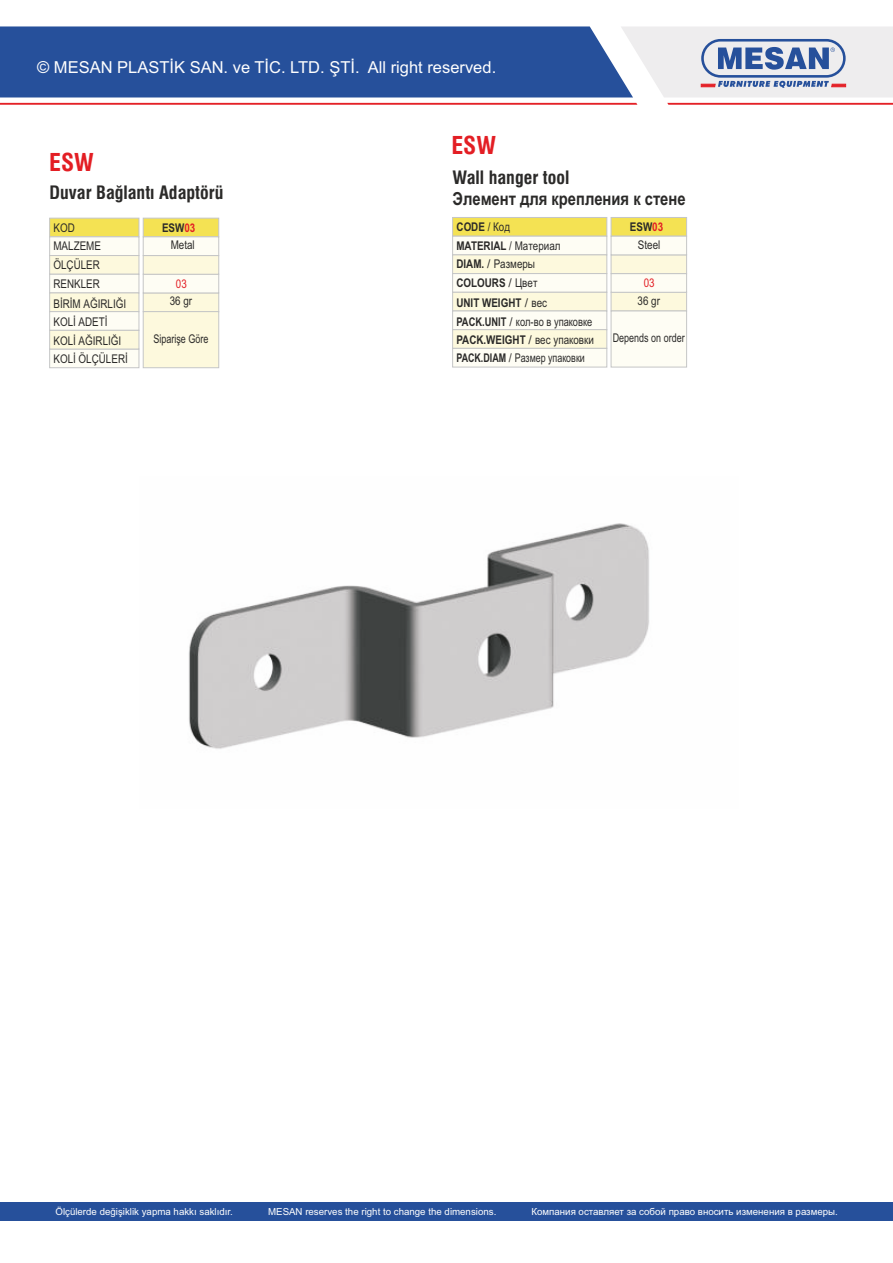
<style>
.page{position:relative;width:893px;height:1263px;background:#fff}
.page>*{position:absolute;margin:0;border:0;box-sizing:border-box;transform-origin:0 0}
.t1{font:700 condensed 24px "Swiss 721 BT";color:#e31e24}
.t2{font:700 condensed 18px "Swiss 721 BT";color:#2b2a29}
.t3{font:700 18px "Arial Narrow";color:#2b2a29}
.t4{font:16.5px "Arial";color:#fefefe}
.t5{font:12px/18.9px "Arial Narrow";color:#2b2a29}
.t6{font:700 12px/18.9px "Arial Narrow";color:#2b2a29}
.t7{font:12px "Arial Narrow";color:#2b2a29;scale:.92 1}
.t8{font:12px "Arial Narrow";color:#2b2a29;scale:.9 1}
.t9{font:12px "Arial Narrow";color:#e31e24}
.t10{font:9.75px "Arial";color:#fefefe}
.s1{color:#e31e24}
.s2{font-weight:700}
.s3{font-weight:400}
.s4{font-family:"Arial";font-weight:400}
.s5{font-family:"Arial"}
</style>
<div class="page">
<svg style="left:0;top:103px;width:637px;height:2px"></svg>
<svg style="left:667px;top:103px;width:226px;height:2px"></svg>
<svg style="left:0;top:26px;width:893px;height:71px;background:#5d7bb2"></svg>
<div style="left:0;top:1202px;width:893px;height:18px;background:#26509b"></div>
<svg style="left:49px;top:218px;width:170px;height:150px"></svg>
<img style="left:188px;top:523px;width:461px;height:226px">
<svg style="left:452px;top:217px;width:235px;height:150px"></svg>
<h3 class="t4" style="left:37px;top:61px;width:461px">© MESAN PLASTİK SAN. ve TİC. LTD. ŞTİ. All right reserved.</h3>
<h1 class="t1" style="left:49px;top:152px;width:46px">ESW</h1>
<h2 class="t2" style="left:50px;top:185px;width:175px">Duvar Bağlantı Adaptörü</h2>
<p class="t5" style="left:53px;top:219px;width:23px">KOD</p>
<p class="t5" style="left:53px;top:256px;width:74px">ÖLÇÜLER<br>RENKLER<br>BİRİM AĞIRLIĞI<br>KOLİ ADETİ<br>KOLİ AĞIRLIĞI</p>
<p class="t5" style="left:53px;top:350px;width:76px">KOLİ ÖLÇÜLERİ</p>
<p class="t5" style="left:53px;top:238px;width:49px">MALZEME</p>
<p class="t6" style="left:162px;top:219px;width:35px">ESW<span class="s1">03</span></p>
<p class="t5" style="left:171px;top:237px;width:26px">Metal</p>
<p class="t9" style="left:176px;top:279px;width:12px">03</p>
<p class="t5" style="left:170px;top:293px;width:24px">36 gr</p>
<p class="t7" style="left:153px;top:334px;width:61px">Siparişe Göre</p>
<h1 class="t1" style="left:451px;top:136px;width:46px">ESW</h1>
<h2 class="t2" style="left:453px;top:170px;width:118px">Wall hanger tool</h2>
<h2 class="t3" style="left:453px;top:192px;width:234px">Элемент для крепления к стене</h2>
<p class="t5" style="left:456px;top:237px;width:106px"><span class="s2">MATERIAL</span> / Материал</p>
<p class="t6" style="left:630px;top:219px;width:35px">ESW<span class="s1">03</span></p>
<p class="t6" style="left:457px;top:219px;width:55px">CODE <span class="s3">/ Код</span></p>
<p class="t6" style="left:456px;top:256px;width:139px">DIAM. <span class="s4">/</span> <span class="s3">Размеры<br></span>COLOURS <span class="s4">/</span> <span class="s3">Цвет<br></span>UNIT WEIGHT <span class="s4">/</span> <span class="s3">вес<br></span>PACK.UNIT <span class="s4">/</span> <span class="s3">кол-во в упаковке<br></span>PACK.WEIGHT <span class="s4">/</span> <span class="s3">вес упаковки</span></p>
<p class="t8" style="left:456px;top:353px;width:144px"><span class="s2">PACK.DIAM</span> <span class="s5">/</span> Размер упаковки</p>
<p class="t5" style="left:638px;top:236px;width:24px">Steel</p>
<p class="t9" style="left:644px;top:278px;width:12px">03</p>
<p class="t5" style="left:638px;top:292px;width:24px">36 gr</p>
<p class="t7" style="left:613px;top:333px;width:80px">Depends on order</p>
<p class="t10" style="left:55px;top:1208px;width:179px">Ölçülerde değişiklik yapma hakkı saklıdır.</p>
<p class="t10" style="left:268px;top:1208px;width:230px">MESAN reserves the right to change the dimensions.</p>
<p class="t10" style="left:531px;top:1208px;width:308px">Компания оставляет за собой право вносить изменения в размеры.</p>
</div>
